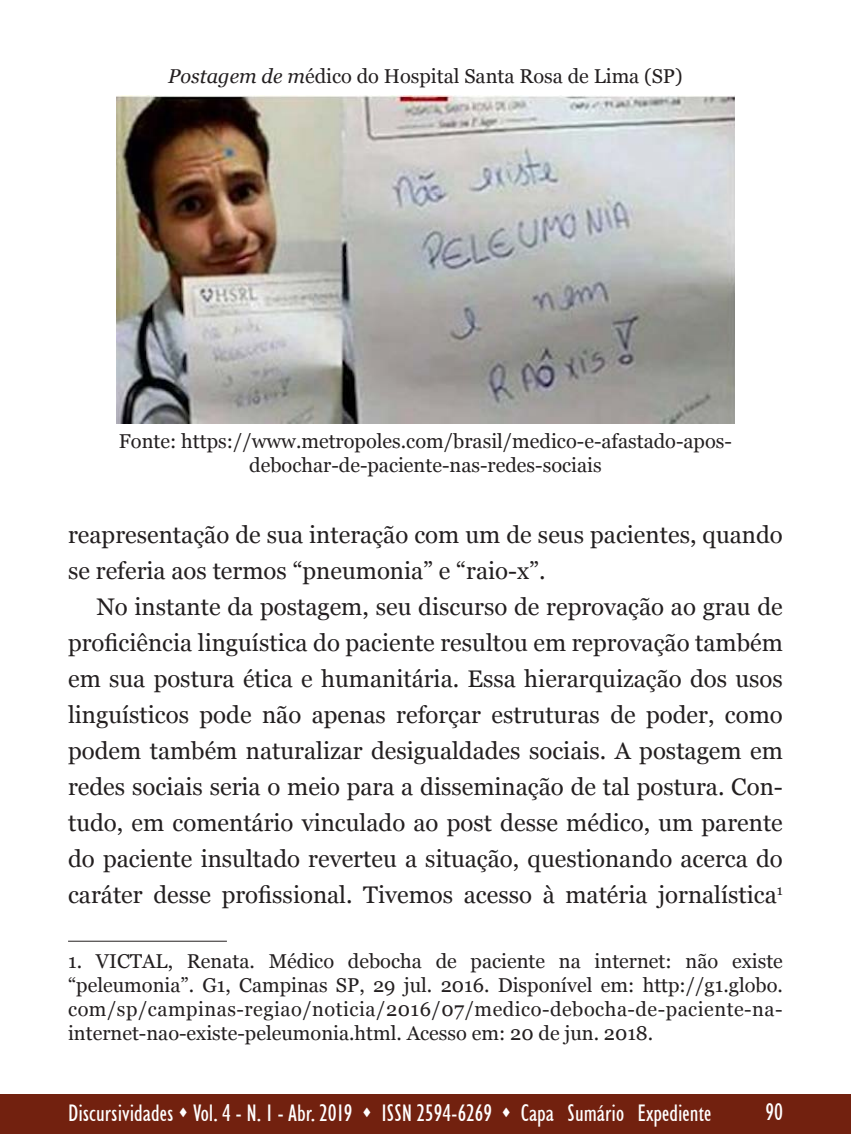
<style>
.page{position:relative;width:851px;height:1134px;background:#fff}
.page>*{position:absolute;margin:0;border:0;box-sizing:border-box;transform-origin:0 0}
.t1{font:24px/36px "Georgia";color:#231f20}
.t2{font:condensed 24px "Humanist 521 BT";color:#fff}
.t3{font:20px/24px "Georgia";color:#231f20;text-align:center}
.s1{font-style:italic}
</style>
<div class="page">
<div style="left:0;top:1094px;width:850px;height:40px;background:#72210f"></div>
<img style="left:116px;top:95px;width:618px;height:329px">
<hr style="left:68px;top:941px;width:159px;height:1px;background:#231f20">
<p class="t3" style="left:168px;top:65px;width:516px"><span class="s1">Postagem de m</span>édico do Hospital Santa Rosa de Lima (SP)</p>
<p class="t3" style="left:119px;top:430px;width:614px">Fonte: https://www.metropoles.com/brasil/medico-e-afastado-apos&shy;debochar-de-paciente-nas-redes-sociais</p>
<p class="t1" style="left:68px;top:517px;width:716px">reapresentação de sua interação com um de seus pacientes, quando se referia aos termos “pneumonia” e “raio-x”.</p>
<p class="t1" style="left:68px;top:589px;width:716px;text-align:justify;text-indent:28px">No instante da postagem, seu discurso de reprovação ao grau de proficiência linguística do paciente resultou em reprovação também em sua postura ética e humanitária. Essa hierarquização dos usos linguísticos pode não apenas reforçar estruturas de poder, como podem também naturalizar desigualdades sociais. A postagem em redes sociais seria o meio para a disseminação de tal postura. Con&shy;tudo, em comentário vinculado ao post desse médico, um parente do paciente insultado reverteu a situação, questionando acerca do caráter desse profissional. Tivemos acesso à matéria jornalística<sup>1</sup></p>
<p class="t3" style="left:68px;top:949px;width:716px;text-align:justify">1. VICTAL, Renata. Médico debocha de paciente na internet: não existe “peleumonia”. G1, Campinas SP, 29 jul. 2016. Disponível em: http://g1.globo. com/sp/campinas-regiao/noticia/2016/07/medico-debocha-de-paciente-na&shy;internet-nao-existe-peleumonia.html. Acesso em: 20 de jun. 2018.</p>
<p class="t2" style="left:68px;top:1099px;width:644px">Discursividades ▲ Vol. 4 - N. 1 - Abr. 2019 ▲ ISSN 2594-6269 ▲ Capa Sumário Expediente</p>
<p class="t2" style="left:765px;top:1098px;width:19px">90</p>
</div>
